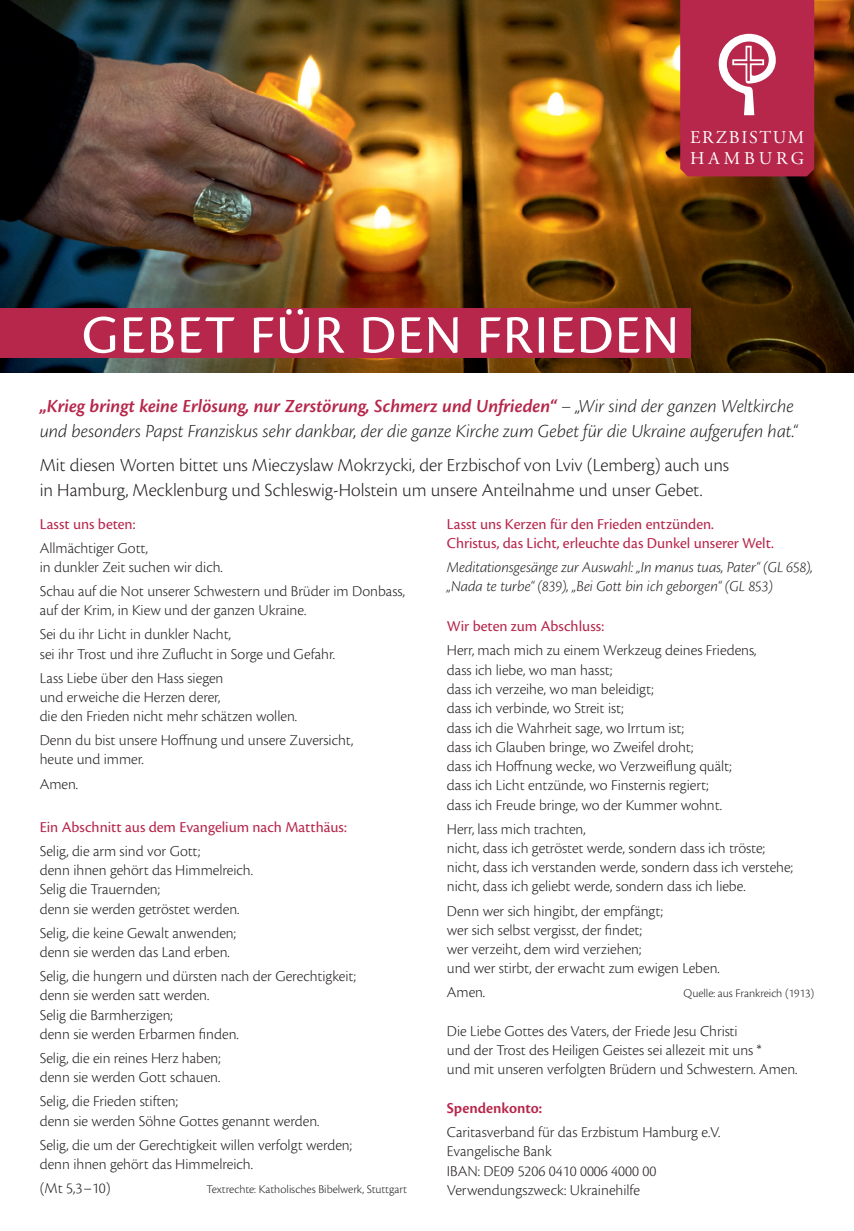
<style>
.page{position:relative;width:854px;height:1231px;background:#fff}
.page>*{position:absolute;margin:0;border:0;box-sizing:border-box;transform-origin:0 0}
.Titelhead{font:56px "Cronos Pro Capt";letter-spacing:.02em;color:#fff}
.Text_Gebet{font:italic 300 19.25px/24.5px "Cronos Pro";letter-spacing:-.005em;color:#231f20}
.Text_Gebet-2{font:300 19.25px/24.5px "Cronos Pro";color:#231f20}
.EB_HH_Abbinder_A4{font:17.85px "Adobe Garamond Pro";letter-spacing:.1em;color:#fff}
.EB_HH_Abbinder_A4-2{font:17.85px "Adobe Garamond Pro";letter-spacing:.22em;color:#fff}
.Text_Gebet-3{font:300 15.75px/19.2px "Cronos Pro";color:#231f20}
.Text_Gebet-4{font:15.75px/19.2px "Cronos Pro";color:#b6274b}
.Text_Gebet-5{font:italic 300 15.75px/19.2px "Cronos Pro";letter-spacing:-.005em;color:#231f20}
.Text_Gebet-6{font:600 15.75px "Cronos Pro";color:#b6274b}
.Text_Gebet-7{font:300 12.25px "Cronos Pro";letter-spacing:-.005em;color:#231f20}
.s1{font-weight:600;color:#b6274b}
</style>
<div class="page">
<img style="left:0;top:0;width:853px;height:372px">
<svg style="left:680px;top:0;width:134px;height:176px;background:#ba3557"></svg>
<div style="left:0;top:308px;width:690px;height:49px;background:#b6274b"></div>
<p class="EB_HH_Abbinder_A4" style="left:690px;top:126px;width:115px">ERZBISTUM</p>
<p class="EB_HH_Abbinder_A4-2" style="left:690px;top:148px;width:116px">HAMBURG</p>
<p class="Titelhead" style="left:82px;top:303px;width:599px">GEBET FÜR DEN FRIEDEN</p>
<p class="Text_Gebet" style="left:40px;top:394px;width:759px"><span class="s1">„Krieg bringt keine Erlösung, nur Zerstörung, Schmerz und Unfrieden“</span> – „Wir sind der ganzen Weltkirche und besonders Papst Franziskus sehr dankbar, der die ganze Kirche zum Gebet für die Ukraine aufgerufen hat.“</p>
<p class="Text_Gebet-2" style="left:40px;top:452px;width:690px">Mit diesen Worten bittet uns Mieczyslaw Mokrzycki, der Erzbischof von Lviv (Lemberg) auch uns in Hamburg, Mecklenburg und Schleswig-Holstein um unsere Anteilnahme und unser Gebet.</p>
<p class="Text_Gebet-4" style="left:40px;top:514px;width:97px">Lasst uns beten:</p>
<p class="Text_Gebet-3" style="left:40px;top:538px;width:184px">Allmächtiger Gott,<br>in dunkler Zeit suchen wir dich.</p>
<p class="Text_Gebet-3" style="left:40px;top:581px;width:367px">Schau auf die Not unserer Schwestern und Brüder im Donbass, auf der Krim, in Kiew und der ganzen Ukraine.</p>
<p class="Text_Gebet-3" style="left:40px;top:624px;width:297px">Sei du ihr Licht in dunkler Nacht,<br>sei ihr Trost und ihre Zuflucht in Sorge und Gefahr.</p>
<p class="Text_Gebet-3" style="left:40px;top:668px;width:259px">Lass Liebe über den Hass siegen<br>und erweiche die Herzen derer,<br>die den Frieden nicht mehr schätzen wollen.</p>
<p class="Text_Gebet-3" style="left:40px;top:730px;width:315px">Denn du bist unsere Hoffnung und unsere Zuversicht, heute und immer.</p>
<p class="Text_Gebet-3" style="left:40px;top:773px;width:40px">Amen.</p>
<p class="Text_Gebet-4" style="left:40px;top:817px;width:308px">Ein Abschnitt aus dem Evangelium nach Matthäus:</p>
<p class="Text_Gebet-3" style="left:40px;top:841px;width:215px">Selig, die arm sind vor Gott;<br>denn ihnen gehört das Himmelreich.<br>Selig die Trauernden;<br>denn sie werden getröstet werden.</p>
<p class="Text_Gebet-3" style="left:40px;top:923px;width:198px">Selig, die keine Gewalt anwenden; denn sie werden das Land erben.</p>
<p class="Text_Gebet-3" style="left:40px;top:966px;width:318px">Selig, die hungern und dürsten nach der Gerechtigkeit; denn sie werden satt werden.<br>Selig die Barmherzigen;<br>denn sie werden Erbarmen finden.</p>
<p class="Text_Gebet-3" style="left:40px;top:1048px;width:182px">Selig, die ein reines Herz haben; denn sie werden Gott schauen.</p>
<p class="Text_Gebet-3" style="left:40px;top:1091px;width:281px">Selig, die Frieden stiften;<br>denn sie werden Söhne Gottes genannt werden.</p>
<p class="Text_Gebet-3" style="left:40px;top:1134px;width:314px">Selig, die um der Gerechtigkeit willen verfolgt werden; denn ihnen gehört das Himmelreich.</p>
<p class="Text_Gebet-3" style="left:40px;top:1178px;width:72px">(Mt 5,3–10)</p>
<p class="Text_Gebet-7" style="left:206px;top:1181px;width:202px">Textrechte: Katholisches Bibelwerk, Stuttgart</p>
<p class="Text_Gebet-4" style="left:446px;top:514px;width:328px">Lasst uns Kerzen für den Frieden entzünden.<br>Christus, das Licht, erleuchte das Dunkel unserer Welt.</p>
<p class="Text_Gebet-5" style="left:446px;top:557px;width:367px">Meditationsgesänge zur Auswahl: „In manus tuas, Pater“ (GL 658), „Nada te turbe“ (839), „Bei Gott bin ich geborgen“ (GL 853)</p>
<p class="Text_Gebet-4" style="left:446px;top:617px;width:159px">Wir beten zum Abschluss:</p>
<p class="Text_Gebet-3" style="left:446px;top:640px;width:311px">Herr, mach mich zu einem Werkzeug deines Friedens, dass ich liebe, wo man hasst;<br>dass ich verzeihe, wo man beleidigt;<br>dass ich verbinde, wo Streit ist;<br>dass ich die Wahrheit sage, wo Irrtum ist;<br>dass ich Glauben bringe, wo Zweifel droht;<br>dass ich Hoffnung wecke, wo Verzweiflung quält; dass ich Licht entzünde, wo Finsternis regiert;<br>dass ich Freude bringe, wo der Kummer wohnt.</p>
<p class="Text_Gebet-3" style="left:446px;top:819px;width:347px">Herr, lass mich trachten,<br>nicht, dass ich getröstet werde, sondern dass ich tröste; nicht, dass ich verstanden werde, sondern dass ich verstehe; nicht, dass ich geliebt werde, sondern dass ich liebe.</p>
<p class="Text_Gebet-3" style="left:446px;top:900px;width:274px">Denn wer sich hingibt, der empfängt;<br>wer sich selbst vergisst, der findet;<br>wer verzeiht, dem wird verziehen;<br>und wer stirbt, der erwacht zum ewigen Leben.</p>
<p class="Text_Gebet-3" style="left:446px;top:982px;width:40px">Amen.</p>
<p class="Text_Gebet-7" style="left:683px;top:986px;width:132px">Quelle: aus Frankreich (1913)</p>
<p class="Text_Gebet-3" style="left:446px;top:1021px;width:352px">Die Liebe Gottes des Vaters, der Friede Jesu Christi<br>und der Trost des Heiligen Geistes sei allezeit mit uns *<br>und mit unseren verfolgten Brüdern und Schwestern. Amen.</p>
<p class="Text_Gebet-6" style="left:446px;top:1098px;width:97px">Spendenkonto:</p>
<p class="Text_Gebet-3" style="left:446px;top:1122px;width:275px">Caritasverband für das Erzbistum Hamburg e.V.<br>Evangelische Bank<br>IBAN: DE09 5206 0410 0006 4000 00<br>Verwendungszweck: Ukrainehilfe</p>
</div>
